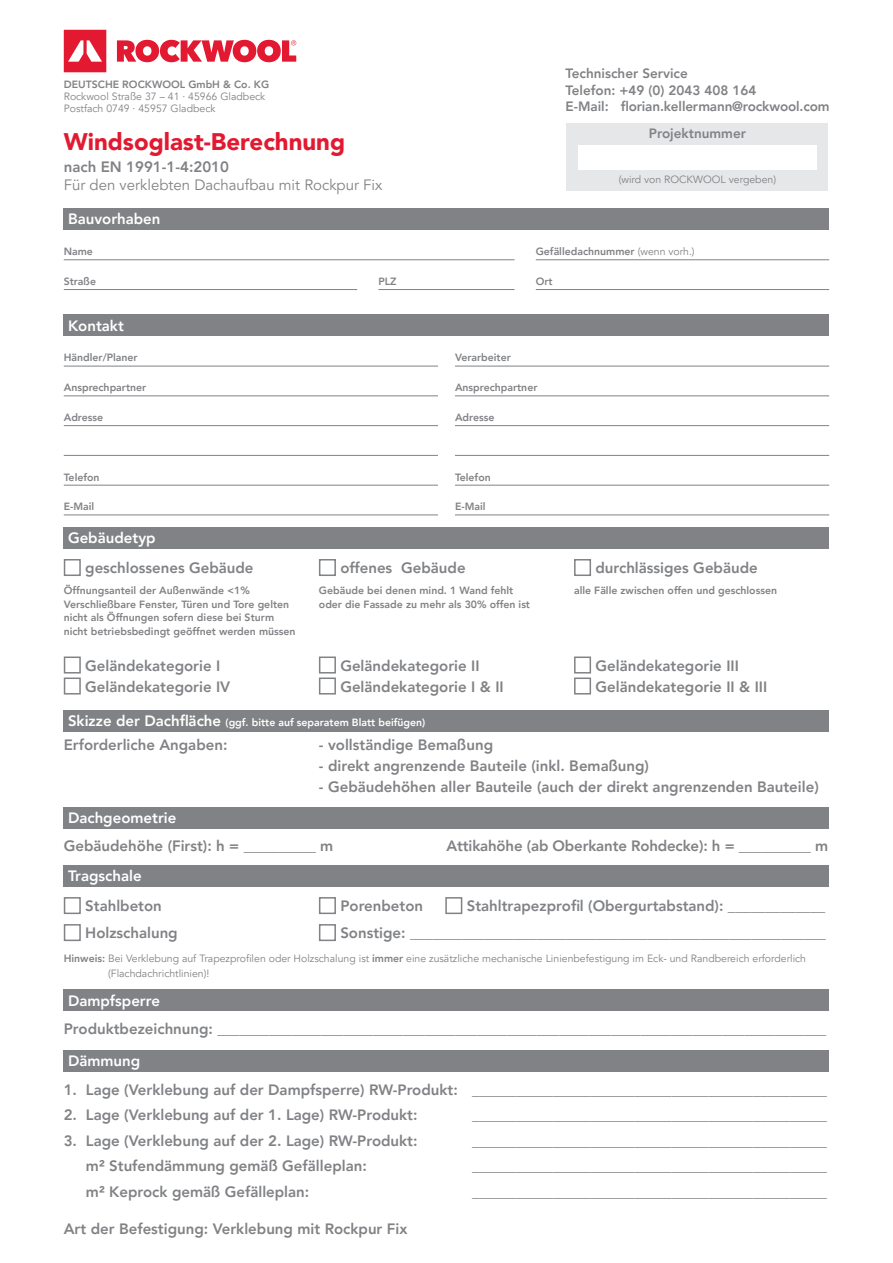
<style>
.page{position:relative;width:893px;height:1263px;background:#fff}
.page>*{position:absolute;margin:0;border:0;box-sizing:border-box;transform-origin:0 0}
.t1{font:900 24px "Avenir LT Pro";color:#e21931}
.t2{font:800 15px "Avenir LT Pro";color:#808285}
.t3{font:800 15px "Avenir LT Pro";color:#fff}
.t4{font:15px "Avenir LT Pro";color:#808285}
.t5{font:800 13.5px/16.5px "Avenir LT Pro";color:#808285}
.t6{font:800 10.5px/13.5px "Avenir LT Pro";color:#808285}
.t7{font:10.5px/15px "Avenir LT Pro";color:#808285}
.t8{font:800 10.5px "Avenir LT Pro";color:#fff}
.s1{font-weight:400}
.s2{font-size:15px}
.s3{font-weight:800}
</style>
<div class="page">
<svg style="left:64px;top:30px;width:42px;height:42px"></svg>
<svg style="left:117px;top:40px;width:179px;height:22px"></svg>
<div style="left:567px;top:123px;width:261px;height:67px;background:#e6e7e9"></div>
<div style="left:578px;top:145px;width:238px;height:25px;background:#fff"></div>
<div style="left:64px;top:208px;width:765px;height:22px;background:#808285"></div>
<hr style="left:64px;top:259px;width:450px;height:1px;background:#808285">
<hr style="left:64px;top:289px;width:293px;height:1px;background:#808285">
<hr style="left:378px;top:289px;width:136px;height:1px;background:#808285">
<hr style="left:536px;top:259px;width:293px;height:1px;background:#808285">
<hr style="left:536px;top:289px;width:293px;height:1px;background:#808285">
<div style="left:64px;top:315px;width:765px;height:21px;background:#808285"></div>
<hr style="left:64px;top:366px;width:374px;height:1px;background:#808285">
<hr style="left:455px;top:366px;width:374px;height:1px;background:#808285">
<hr style="left:64px;top:395px;width:374px;height:1px;background:#808285">
<hr style="left:455px;top:395px;width:374px;height:1px;background:#808285">
<hr style="left:64px;top:425px;width:374px;height:1px;background:#808285">
<hr style="left:455px;top:425px;width:374px;height:1px;background:#808285">
<hr style="left:64px;top:455px;width:374px;height:1px;background:#808285">
<hr style="left:455px;top:455px;width:374px;height:1px;background:#808285">
<hr style="left:64px;top:485px;width:374px;height:1px;background:#808285">
<hr style="left:455px;top:485px;width:374px;height:1px;background:#808285">
<hr style="left:64px;top:514px;width:374px;height:1px;background:#808285">
<hr style="left:455px;top:514px;width:374px;height:1px;background:#808285">
<div style="left:64px;top:527px;width:765px;height:22px;background:#808285"></div>
<div style="left:64px;top:710px;width:765px;height:21px;background:#808285"></div>
<div style="left:64px;top:807px;width:765px;height:21px;background:#808285"></div>
<div style="left:64px;top:865px;width:765px;height:22px;background:#808285"></div>
<div style="left:64px;top:990px;width:765px;height:21px;background:#808285"></div>
<div style="left:64px;top:1050px;width:765px;height:21px;background:#808285"></div>
<div style="left:64px;top:559px;width:17px;height:17px;border:2px solid #808285"></div>
<div style="left:319px;top:559px;width:17px;height:17px;border:2px solid #808285"></div>
<div style="left:574px;top:559px;width:17px;height:17px;border:2px solid #808285"></div>
<div style="left:64px;top:656px;width:17px;height:17px;border:2px solid #808285"></div>
<div style="left:319px;top:656px;width:17px;height:17px;border:2px solid #808285"></div>
<div style="left:574px;top:656px;width:17px;height:17px;border:2px solid #808285"></div>
<div style="left:64px;top:677px;width:17px;height:17px;border:2px solid #808285"></div>
<div style="left:319px;top:677px;width:17px;height:17px;border:2px solid #808285"></div>
<div style="left:574px;top:677px;width:17px;height:17px;border:2px solid #808285"></div>
<div style="left:64px;top:897px;width:17px;height:17px;border:2px solid #808285"></div>
<div style="left:319px;top:897px;width:17px;height:17px;border:2px solid #808285"></div>
<div style="left:445px;top:897px;width:17px;height:17px;border:2px solid #808285"></div>
<div style="left:64px;top:924px;width:17px;height:17px;border:2px solid #808285"></div>
<div style="left:319px;top:924px;width:17px;height:17px;border:2px solid #808285"></div>
<p class="t6" style="left:64px;top:78px;width:207px">DEUTSCHE ROCKWOOL GmbH &amp; Co. KG</p>
<p class="t7" style="left:64px;top:91px;width:203px;line-height:12px">Rockwool Straße 37 – 41 · 45966 Gladbeck<br>Postfach 0749 · 45957 Gladbeck</p>
<h1 class="t1" style="left:64px;top:127px;width:283px">Windsoglast-Berechnung</h1>
<p class="t2" style="left:64px;top:158px;width:167px">nach EN 1991-1-4:2010</p>
<p class="t4" style="left:64px;top:176px;width:320px">Für den verklebten Dachaufbau mit Rockpur Fix</p>
<p class="t3" style="left:68px;top:210px;width:94px">Bauvorhaben</p>
<p class="t6" style="left:64px;top:245px;width:31px">Name</p>
<p class="t6" style="left:64px;top:275px;width:34px">Straße</p>
<p class="t6" style="left:378px;top:275px;width:20px">PLZ</p>
<p class="t5" style="left:566px;top:65px;width:266px">Technischer Service<br>Telefon: +49 (0) 2043 408 164<br>E-Mail: florian.kellermann@rockwool.com</p>
<p class="t5" style="left:649px;top:125px;width:99px">Projektnummer</p>
<p class="t7" style="left:619px;top:172px;width:159px">(wird von ROCKWOOL vergeben)</p>
<p class="t6" style="left:536px;top:245px;width:160px">Gefälledachnummer <span class="s1">(wenn vorh.)</span></p>
<p class="t6" style="left:536px;top:275px;width:18px">Ort</p>
<p class="t3" style="left:68px;top:316px;width:57px">Kontakt</p>
<p class="t6" style="left:64px;top:351px;width:75px">Händler/Planer</p>
<p class="t6" style="left:455px;top:351px;width:57px">Verarbeiter</p>
<p class="t6" style="left:64px;top:381px;width:84px">Ansprechpartner</p>
<p class="t6" style="left:455px;top:381px;width:84px">Ansprechpartner</p>
<p class="t6" style="left:64px;top:411px;width:41px">Adresse</p>
<p class="t6" style="left:455px;top:411px;width:41px">Adresse</p>
<p class="t6" style="left:64px;top:470px;width:37px">Telefon</p>
<p class="t6" style="left:455px;top:470px;width:37px">Telefon</p>
<p class="t6" style="left:64px;top:500px;width:32px">E-Mail</p>
<p class="t6" style="left:455px;top:500px;width:32px">E-Mail</p>
<p class="t3" style="left:68px;top:529px;width:89px">Gebäudetyp</p>
<p class="t2" style="left:85px;top:559px;width:170px">geschlossenes Gebäude</p>
<p class="t2" style="left:340px;top:559px;width:127px">offenes Gebäude</p>
<p class="t2" style="left:595px;top:559px;width:164px">durchlässiges Gebäude</p>
<p class="t6" style="left:64px;top:584px;width:188px">Öffnungsanteil der Außenwände &lt;1%</p>
<p class="t6" style="left:319px;top:584px;width:196px">Gebäude bei denen mind. 1 Wand fehlt</p>
<p class="t6" style="left:574px;top:584px;width:205px">alle Fälle zwischen offen und geschlossen</p>
<p class="t6" style="left:64px;top:597px;width:227px">Verschließbare Fenster, Türen und Tore gelten</p>
<p class="t6" style="left:319px;top:597px;width:213px">oder die Fassade zu mehr als 30% offen ist</p>
<p class="t6" style="left:64px;top:611px;width:233px">nicht als Öffnungen sofern diese bei Sturm nicht betriebsbedingt geöffnet werden müssen</p>
<p class="t2" style="left:85px;top:656px;width:137px">Geländekategorie I</p>
<p class="t2" style="left:340px;top:656px;width:141px">Geländekategorie II</p>
<p class="t2" style="left:595px;top:656px;width:145px">Geländekategorie III</p>
<p class="t2" style="left:85px;top:677px;width:147px">Geländekategorie IV</p>
<p class="t2" style="left:340px;top:677px;width:165px">Geländekategorie I &amp; II</p>
<p class="t2" style="left:595px;top:677px;width:173px">Geländekategorie II &amp; III</p>
<p class="t8" style="left:68px;top:716px;width:359px"><span class="s2">Skizze der Dachfläche</span> (ggf. bitte auf separatem Blatt beifügen)</p>
<p class="t2" style="left:64px;top:736px;width:165px">Erforderliche Angaben:</p>
<p class="t2" style="left:319px;top:736px;width:176px">- vollständige Bemaßung</p>
<p class="t2" style="left:319px;top:757px;width:332px">- direkt angrenzende Bauteile (inkl. Bemaßung)</p>
<p class="t2" style="left:319px;top:778px;width:501px">- Gebäudehöhen aller Bauteile (auch der direkt angrenzenden Bauteile)</p>
<p class="t3" style="left:68px;top:809px;width:110px">Dachgeometrie</p>
<p class="t2" style="left:64px;top:837px;width:271px">Gebäudehöhe (First): h = __________ m</p>
<p class="t2" style="left:446px;top:837px;width:383px">Attikahöhe (ab Oberkante Rohdecke): h = __________ m</p>
<p class="t3" style="left:68px;top:867px;width:75px">Tragschale</p>
<p class="t2" style="left:85px;top:897px;width:78px">Stahlbeton</p>
<p class="t2" style="left:340px;top:897px;width:84px">Porenbeton</p>
<p class="t2" style="left:467px;top:897px;width:360px">Stahltrapezprofil (Obergurtabstand): _____________</p>
<p class="t2" style="left:85px;top:924px;width:94px">Holzschalung</p>
<p class="t2" style="left:340px;top:924px;width:487px">Sonstige: ________________________________________________________</p>
<p class="t7" style="left:108px;top:951px;width:699px;text-indent:-44px"><span class="s3">Hinweis:</span> Bei Verklebung auf Trapezprofilen oder Holzschalung ist <span class="s3">immer</span> eine zusätzliche mechanische Linienbefestigung im Eck- und Randbereich erforderlich (Flachdachrichtlinien)!</p>
<p class="t3" style="left:68px;top:991px;width:93px">Dampfsperre</p>
<p class="t2" style="left:64px;top:1020px;width:764px">Produktbezeichnung: __________________________________________________________________________________</p>
<p class="t3" style="left:68px;top:1052px;width:74px">Dämmung</p>
<p class="t2" style="left:64px;top:1080px;width:765px">1. Lage (Verklebung auf der Dampfsperre) RW-Produkt: ________________________________________________</p>
<p class="t2" style="left:64px;top:1106px;width:355px">2. Lage (Verklebung auf der 1. Lage) RW-Produkt:</p>
<p class="t2" style="left:472px;top:1106px;width:357px">________________________________________________</p>
<p class="t2" style="left:64px;top:1131px;width:355px">3. Lage (Verklebung auf der 2. Lage) RW-Produkt:</p>
<p class="t2" style="left:472px;top:1131px;width:357px">________________________________________________</p>
<p class="t2" style="left:86px;top:1157px;width:282px">m² Stufendämmung gemäß Gefälleplan:</p>
<p class="t2" style="left:472px;top:1157px;width:357px">________________________________________________</p>
<p class="t2" style="left:86px;top:1182px;width:225px">m² Keprock gemäß Gefälleplan:</p>
<p class="t2" style="left:472px;top:1182px;width:357px">________________________________________________</p>
<p class="t2" style="left:64px;top:1220px;width:345px">Art der Befestigung: Verklebung mit Rockpur Fix</p>
</div>
